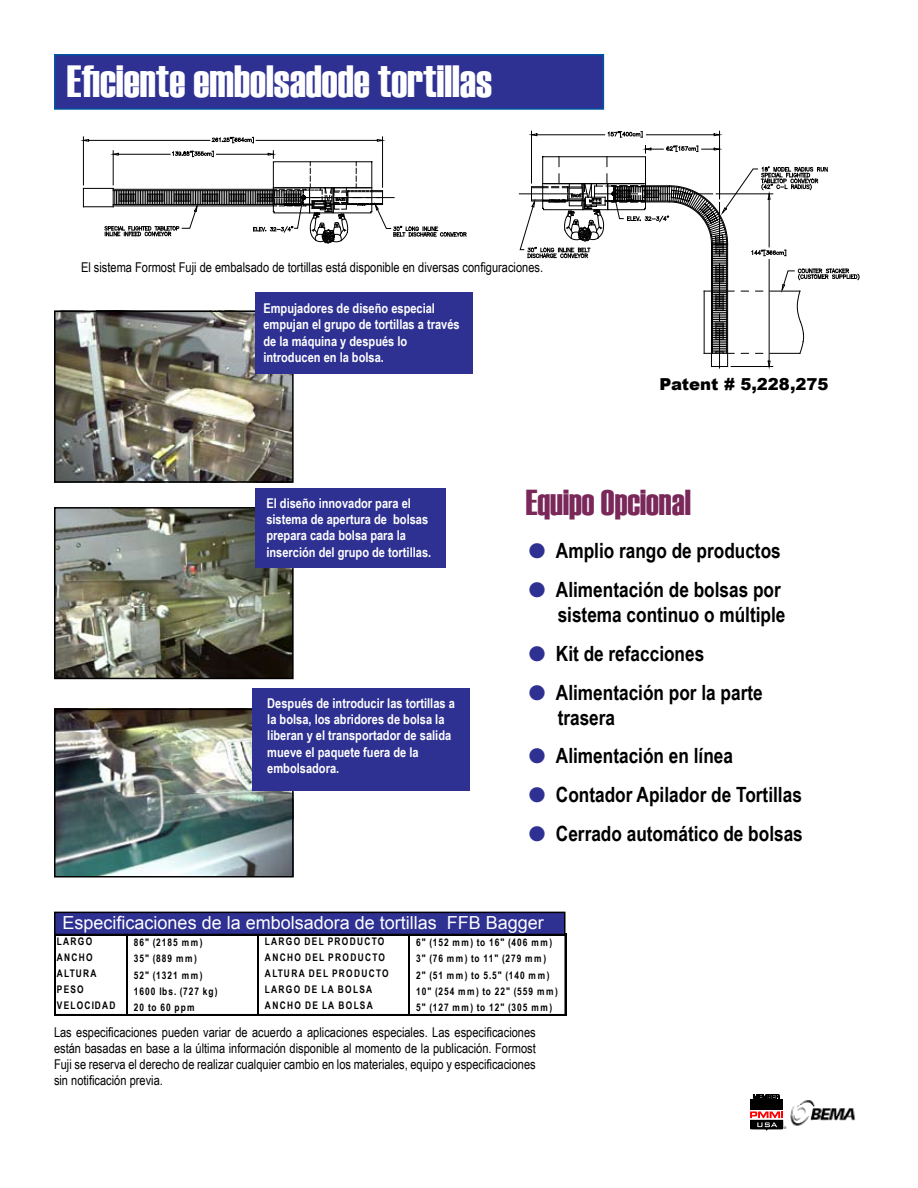
<style>
.page{position:relative;width:918px;height:1188px;background:#fff}
.page>*{position:absolute;margin:0;border:0;box-sizing:border-box;transform-origin:0 0}
.t1{font:45px "Haettenschweiler";color:#fff}
.t2{font:36px "Haettenschweiler";color:#792859}
.t3{font:700 21px/25.2px "Arial Narrow";color:#000;text-align:right}
.t4{font:18px "Arial";color:#fff}
.t5{font:900 16.5px "Arial";color:#000}
.t6{font:900 14.25px "Arial";color:#fff}
.t7{font:13.5px/16.2px "Arial Narrow";color:#000;text-align:justify}
.t8{font:700 13.5px/16.2px "Arial Narrow";color:#fff}
.t9{font:700 10.5px "Arial Narrow";letter-spacing:.12em;color:#000}
.t10{font:700 10.5px "Arial Narrow";letter-spacing:.1em;color:#000}
.s1{color:#2e3192}
</style>
<div class="page">
<div style="left:55px;top:55px;width:548px;height:54px;background:#2e3192"></div>
<div style="left:54px;top:54px;width:550px;height:56px;border:2px solid #0054a1"></div>
<img style="left:57px;top:712px;width:234px;height:163px">
<div style="left:54px;top:709px;width:240px;height:169px;border:2px solid #000"></div>
<img style="left:57px;top:510px;width:234px;height:166px">
<div style="left:54px;top:507px;width:240px;height:172px;border:2px solid #000"></div>
<img style="left:57px;top:314px;width:234px;height:166px">
<div style="left:54px;top:311px;width:240px;height:172px;border:2px solid #000"></div>
<hr style="left:83px;top:137px;width:1px;height:48px;background:#000">
<hr style="left:382px;top:137px;width:1px;height:50px;background:#000">
<hr style="left:89px;top:140px;width:121px;height:1px;background:#000">
<hr style="left:256px;top:140px;width:121px;height:1px;background:#000">
<svg style="left:212px;top:137px;width:42px;height:6px"></svg>
<svg style="left:83px;top:189px;width:1px;height:18px"></svg>
<hr style="left:83px;top:207px;width:30px;height:1px;background:#000">
<hr style="left:83px;top:188px;width:30px;height:1px;background:#000">
<svg style="left:105px;top:151px;width:361px;height:92px"></svg>
<svg style="left:712px;top:366px;width:15px;height:1px"></svg>
<hr style="left:519px;top:194px;width:54px;height:1px;background:#000">
<hr style="left:531px;top:131px;width:1px;height:52px;background:#000">
<hr style="left:719px;top:131px;width:1px;height:68px;background:#000">
<hr style="left:537px;top:135px;width:68px;height:1px;background:#000">
<hr style="left:646px;top:135px;width:68px;height:1px;background:#000">
<svg style="left:608px;top:131px;width:35px;height:7px"></svg>
<hr style="left:711px;top:244px;width:1px;height:123px;background:#000">
<hr style="left:727px;top:244px;width:1px;height:123px;background:#000">
<hr style="left:731px;top:366px;width:42px;height:1px;background:#000">
<hr style="left:769px;top:260px;width:1px;height:101px;background:#000">
<hr style="left:719px;top:328px;width:1px;height:40px;background:#000">
<svg style="left:520px;top:146px;width:339px;height:208px"></svg>
<hr style="left:55px;top:1014px;width:511px;height:2px;background:#000">
<hr style="left:565px;top:934px;width:1px;height:82px;background:#000">
<hr style="left:54px;top:934px;width:1px;height:82px;background:#000">
<hr style="left:126px;top:934px;width:1px;height:82px;background:#000">
<hr style="left:127px;top:934px;width:1px;height:82px;background:#000">
<hr style="left:257px;top:934px;width:1px;height:82px;background:#000">
<hr style="left:258px;top:934px;width:1px;height:82px;background:#000">
<hr style="left:408px;top:934px;width:1px;height:82px;background:#000">
<hr style="left:409px;top:934px;width:1px;height:82px;background:#000">
<img style="left:790px;top:1100px;width:66px;height:26px">
<div style="left:750px;top:1100px;width:33px;height:10px;background:#000"></div>
<svg style="left:750px;top:1111px;width:37px;height:20px"></svg>
<svg style="left:753px;top:1094px;width:27px;height:5px"></svg>
<div style="left:252px;top:688px;width:218px;height:103px;background:#2e3192"></div>
<div style="left:255px;top:489px;width:191px;height:79px;background:#2e3192"></div>
<div style="left:255px;top:292px;width:218px;height:82px;background:#2e3192"></div>
<div style="left:55px;top:912px;width:510px;height:22px;background:#2e3192"></div>
<div style="left:54px;top:912px;width:512px;height:23px;border:2px solid #000"></div>
<h1 class="t1" style="left:67px;top:50px;width:427px">Eficiente embolsadode tortillas</h1>
<p class="t7" style="left:81px;top:259px;width:464px">El sistema Formost Fuji de embalsado de tortillas está disponible en diversas configuraciones.</p>
<p class="t8" style="left:263px;top:300px;width:198px">Empujadores de diseño especial empujan el grupo de tortillas a través de la máquina y después lo introducen en la bolsa.</p>
<p class="t8" style="left:266px;top:495px;width:166px">El diseño innovador para el sistema de apertura de bolsas prepara cada bolsa para la inserción del grupo de tortillas.</p>
<p class="t8" style="left:267px;top:694px;width:189px">Después de introducir las tortillas a la bolsa, los abridores de bolsa la liberan y el transportador de salida mueve el paquete fuera de la embolsadora.</p>
<p class="t5" style="left:660px;top:372px;width:170px">Patent # 5,228,275</p>
<h2 class="t2" style="left:526px;top:478px;width:167px">Equipo Opcional</h2>
<h3 class="t3" style="left:529px;top:537px;width:253px"><span class="s1">●</span> Amplio rango de productos</h3>
<h3 class="t3" style="left:529px;top:576px;width:258px"><span class="s1">●</span> Alimentación de bolsas por sistema continuo o múltiple</h3>
<h3 class="t3" style="left:529px;top:640px;width:177px"><span class="s1">●</span> Kit de refacciones</h3>
<h3 class="t3" style="left:558px;top:679px;width:206px;text-align:left;text-indent:-29px"><span class="s1">●</span> Alimentación por la parte trasera</h3>
<h3 class="t3" style="left:529px;top:742px;width:206px"><span class="s1">●</span> Alimentación en línea</h3>
<h3 class="t3" style="left:529px;top:781px;width:274px"><span class="s1">●</span> Contador Apilador de Tortillas</h3>
<h3 class="t3" style="left:529px;top:820px;width:275px"><span class="s1">●</span> Cerrado automático de bolsas</h3>
<h3 class="t4" style="left:63px;top:911px;width:483px">Especificaciones de la embolsadora de tortillas FFB Bagger</h3>
<p class="t6" style="left:58px;top:913px;width:480px">Especificaciones de la embolsadora de tortillas Formost JV-60</p>
<p class="t9" style="left:57px;top:933px;width:37px">LARGO</p>
<p class="t9" style="left:134px;top:935px;width:70px">86" (2185 mm)</p>
<p class="t9" style="left:265px;top:933px;width:121px">LARGO DEL PRODUCTO</p>
<p class="t10" style="left:416px;top:935px;width:138px">6" (152 mm) to 16" (406 mm)</p>
<p class="t9" style="left:57px;top:949px;width:37px">ANCHO</p>
<p class="t9" style="left:134px;top:951px;width:65px">35" (889 mm)</p>
<p class="t9" style="left:265px;top:949px;width:121px">ANCHO DEL PRODUCTO</p>
<p class="t10" style="left:416px;top:951px;width:132px">3" (76 mm) to 11" (279 mm)</p>
<p class="t9" style="left:57px;top:966px;width:41px">ALTURA</p>
<p class="t9" style="left:134px;top:967px;width:70px">52" (1321 mm)</p>
<p class="t9" style="left:265px;top:966px;width:125px">ALTURA DEL PRODUCTO</p>
<p class="t10" style="left:416px;top:967px;width:135px">2" (51 mm) to 5.5" (140 mm)</p>
<p class="t9" style="left:57px;top:982px;width:28px">PESO</p>
<p class="t10" style="left:134px;top:983px;width:85px">1600 lbs. (727 kg)</p>
<p class="t9" style="left:265px;top:982px;width:109px">LARGO DE LA BOLSA</p>
<p class="t10" style="left:416px;top:983px;width:144px">10" (254 mm) to 22" (559 mm)</p>
<p class="t9" style="left:57px;top:998px;width:60px">VELOCIDAD</p>
<p class="t9" style="left:134px;top:999px;width:62px">20 to 60 ppm</p>
<p class="t9" style="left:265px;top:998px;width:109px">ANCHO DE LA BOLSA</p>
<p class="t10" style="left:416px;top:999px;width:138px">5" (127 mm) to 12" (305 mm)</p>
<p class="t7" style="left:54px;top:1023px;width:483px">Las especificaciones pueden variar de acuerdo a aplicaciones especiales. Las especificaciones están basadas en base a la última información disponible al momento de la publicación. Formost Fuji se reserva el derecho de realizar cualquier cambio en los materiales, equipo y especificaciones sin notificación previa.</p>
</div>
